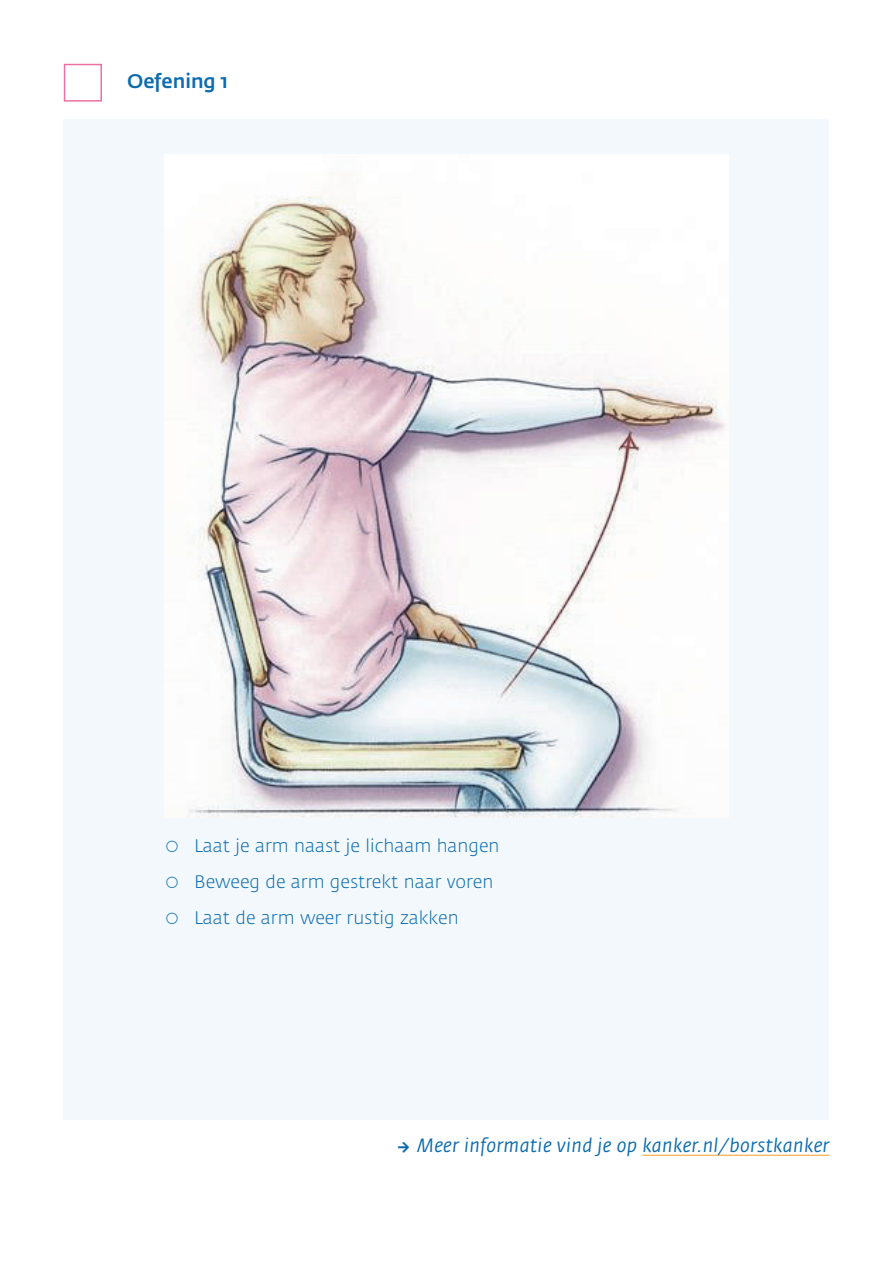
<style>
.page{position:relative;width:893px;height:1263px;background:#fff}
.page>*{position:absolute;margin:0;border:0;box-sizing:border-box;transform-origin:0 0}
.t1{font:500 19.5px "Fedra Sans Std";color:#0d6cae}
.t2{font:italic 19.05px "Fedra Sans";letter-spacing:.02em;color:#0d6cae}
.t3{font:300 18px "Fedra Sans";color:#0d6cae}
</style>
<div class="page">
<div style="left:64px;top:64px;width:38px;height:38px;border:2px solid #ed70a4"></div>
<div style="left:64px;top:119px;width:765px;height:1000px;background:#f2f8fc"></div>
<hr style="left:642px;top:1155px;width:187px;height:1px;background:#faa63f">
<img style="left:164px;top:154px;width:564px;height:664px">
<p class="t1" style="left:127px;top:68px;width:102px">Oefening 1</p>
<p class="t3" style="left:164px;top:837px;width:337px">○ Laat je arm naast je lichaam hangen</p>
<p class="t3" style="left:164px;top:873px;width:330px">○ Beweeg de arm gestrekt naar voren</p>
<p class="t3" style="left:164px;top:908px;width:296px">○ Laat de arm weer rustig zakken</p>
<p class="t2" style="left:417px;top:1135px;width:413px">Meer informatie vind je op kanker.nl/borstkanker</p>
</div>
